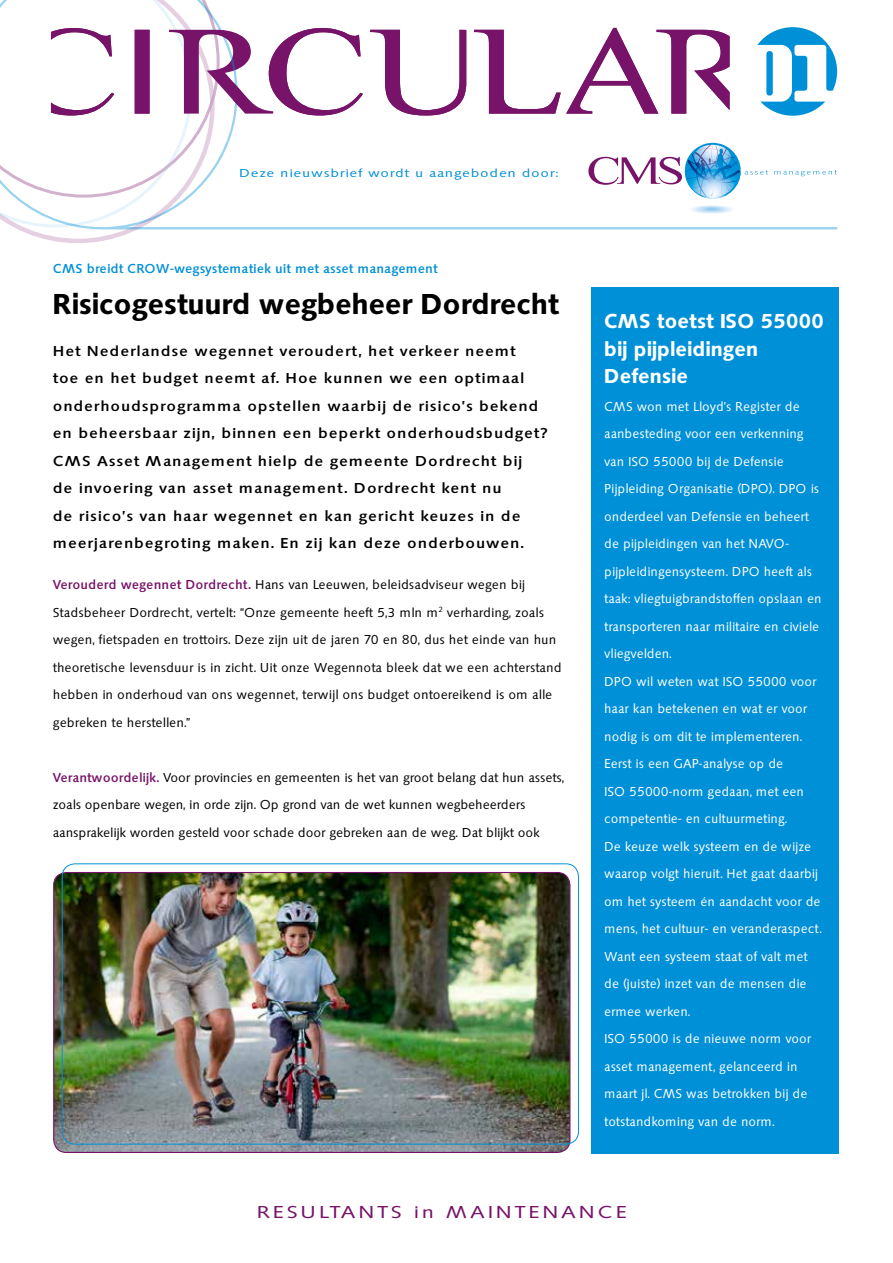
<style>
.page{position:relative;width:893px;height:1263px;background:#fff}
.page>*{position:absolute;margin:0;border:0;box-sizing:border-box;transform-origin:0 0}
.t1{font:600 30px "Saxony";letter-spacing:-.01em;color:#000}
.t2{font:600 21px/27.5px "Saxony";color:#fff}
.t3{font:18px "Saxony";letter-spacing:.12em;color:#771469;scale:1.25 1}
.t4{font:500 15px/27.5px "Saxony";letter-spacing:.05em;color:#000;scale:1.1 1}
.t5{font:13.5px/27.5px "Saxony";letter-spacing:.01em;color:#fff}
.t6{font:13.5px/27.5px "Saxony";letter-spacing:.01em;color:#000}
.t7{font:500 13.5px "Saxony";letter-spacing:.01em;color:#0090d7}
.t8{font:12px "Saxony";letter-spacing:.05em;color:#0090d7;scale:1.25 1}
.s1{font-weight:500;color:#771469}
</style>
<div class="page">
<svg style="left:18px;top:229px;width:197px;height:14px"></svg>
<svg style="left:14px;top:27px;width:823px;height:202px"></svg>
<svg style="left:228px;top:28px;width:502px;height:87px"></svg>
<svg style="left:0;top:0;width:228px;height:227px"></svg>
<svg style="left:774px;top:170px;width:63px;height:6px"></svg>
<div style="left:690px;top:205px;width:44px;height:9px;background:#fdfeff;border-radius:50%"></div>
<div style="left:690px;top:205px;width:43px;height:9px;background:#f3f9fe;border-radius:50%"></div>
<div style="left:690px;top:206px;width:43px;height:8px;background:#fbfdfe;border-radius:50%"></div>
<div style="left:691px;top:206px;width:42px;height:8px;background:#f0f7fd;border-radius:50%"></div>
<div style="left:691px;top:206px;width:42px;height:7px;background:#eff7fd;border-radius:50%"></div>
<div style="left:692px;top:206px;width:39px;height:7px;background:#e9f4fd;border-radius:50%"></div>
<div style="left:694px;top:206px;width:36px;height:7px;background:#e3f0fc;border-radius:50%"></div>
<div style="left:695px;top:206px;width:34px;height:7px;background:#dfeefb;border-radius:50%"></div>
<div style="left:695px;top:206px;width:33px;height:7px;background:#daebfa;border-radius:50%"></div>
<div style="left:695px;top:206px;width:33px;height:6px;background:#e3f0fc;border-radius:50%"></div>
<div style="left:696px;top:206px;width:31px;height:6px;background:#d3e8f9;border-radius:50%"></div>
<div style="left:696px;top:207px;width:31px;height:5px;background:#deeefb;border-radius:50%"></div>
<div style="left:697px;top:207px;width:30px;height:5px;background:#d5e8f9;border-radius:50%"></div>
<div style="left:697px;top:207px;width:29px;height:5px;background:#d1e7f9;border-radius:50%"></div>
<div style="left:698px;top:207px;width:27px;height:5px;background:#cde5f8;border-radius:50%"></div>
<div style="left:700px;top:207px;width:24px;height:5px;background:#c3e0f7;border-radius:50%"></div>
<hr style="left:701px;top:207px;width:22px;height:4px;background:#c8e2f7;border-radius:50%">
<hr style="left:702px;top:207px;width:20px;height:4px;background:#c2e0f7;border-radius:50%">
<hr style="left:703px;top:207px;width:18px;height:4px;background:#b1d8f4;border-radius:50%">
<hr style="left:703px;top:208px;width:18px;height:3px;background:#bcddf6;border-radius:50%">
<hr style="left:704px;top:208px;width:16px;height:3px;background:#b6daf5;border-radius:50%">
<svg style="left:705px;top:208px;width:14px;height:2px"></svg>
<svg style="left:588px;top:143px;width:180px;height:59px"></svg>
<svg style="left:747px;top:45px;width:91px;height:57px"></svg>
<div style="left:592px;top:288px;width:247px;height:866px;background:#0090d7"></div>
<img style="left:54px;top:872px;width:516px;height:280px">
<div style="left:53px;top:872px;width:517px;height:281px;border:1px solid #771469;border-radius:13px"></div>
<div style="left:62px;top:863px;width:517px;height:281px;border:1px solid #0090d7;border-radius:13px"></div>
<p class="t8" style="left:240px;top:166px;width:257px">Deze nieuwsbrief wordt u aangeboden door:</p>
<p class="t7" style="left:53px;top:261px;width:386px">CMS breidt CROW-wegsystematiek uit met asset management</p>
<h1 class="t1" style="left:53px;top:288px;width:508px">Risicogestuurd wegbeheer Dordrecht</h1>
<p class="t4" style="left:53px;top:337px;width:452px">Het Nederlandse wegennet veroudert, het verkeer neemt<br>toe en het budget neemt af. Hoe kunnen we een optimaal onderhoudsprogramma opstellen waarbij de risico’s bekend en beheersbaar zijn, binnen een beperkt onderhoudsbudget?<br>CMS Asset Management hielp de gemeente Dordrecht bij<br>de invoering van asset management. Dordrecht kent nu<br>de risico’s van haar wegennet en kan gericht keuzes in de meerjarenbegroting maken. En zij kan deze onderbouwen.</p>
<p class="t6" style="left:53px;top:571px;width:510px"><span class="s1">Verouderd wegennet Dordrecht.</span> Hans van Leeuwen, beleidsadviseur wegen bij Stadsbeheer Dordrecht, vertelt: “Onze gemeente heeft 5,3 mln m<sup>2</sup> verharding, zoals wegen, fietspaden en trottoirs. Deze zijn uit de jaren 70 en 80, dus het einde van hun theoretische levensduur is in zicht. Uit onze Wegennota bleek dat we een achterstand hebben in onderhoud van ons wegennet, terwijl ons budget ontoereikend is om alle gebreken te herstellen.”</p>
<p class="t6" style="left:53px;top:764px;width:513px"><span class="s1">Verantwoordelijk.</span> Voor provincies en gemeenten is het van groot belang dat hun assets, zoals openbare wegen, in orde zijn. Op grond van de wet kunnen wegbeheerders aansprakelijk worden gesteld voor schade door gebreken aan de weg. Dat blijkt ook</p>
<h2 class="t2" style="left:604px;top:307px;width:221px">CMS toetst ISO 55000 bij pijpleidingen<br>Defensie</h2>
<p class="t5" style="left:604px;top:392px;width:219px">CMS won met Lloyd’s Register de aanbesteding voor een verkenning van ISO 55000 bij de Defensie<br>Pijpleiding Organisatie (DPO). DPO is onderdeel van Defensie en beheert de pijpleidingen van het NAVO&shy;pijpleidingensysteem. DPO heeft als taak: vliegtuigbrandstoffen opslaan en transporteren naar militaire en civiele vliegvelden.<br>DPO wil weten wat ISO 55000 voor haar kan betekenen en wat er voor nodig is om dit te implementeren.<br>Eerst is een GAP-analyse op de<br>ISO 55000-norm gedaan, met een competentie- en cultuurmeting.<br>De keuze welk systeem en de wijze waarop volgt hieruit. Het gaat daarbij om het systeem én aandacht voor de mens, het cultuur- en veranderaspect.<br>Want een systeem staat of valt met de (juiste) inzet van de mensen die ermee werken.<br>ISO 55000 is de nieuwe norm voor asset management, gelanceerd in maart jl. CMS was betrokken bij de totstandkoming van de norm.</p>
<h3 class="t3" style="left:257px;top:1202px;width:298px">RESULTANTS in MAINTENANCE</h3>
</div>
